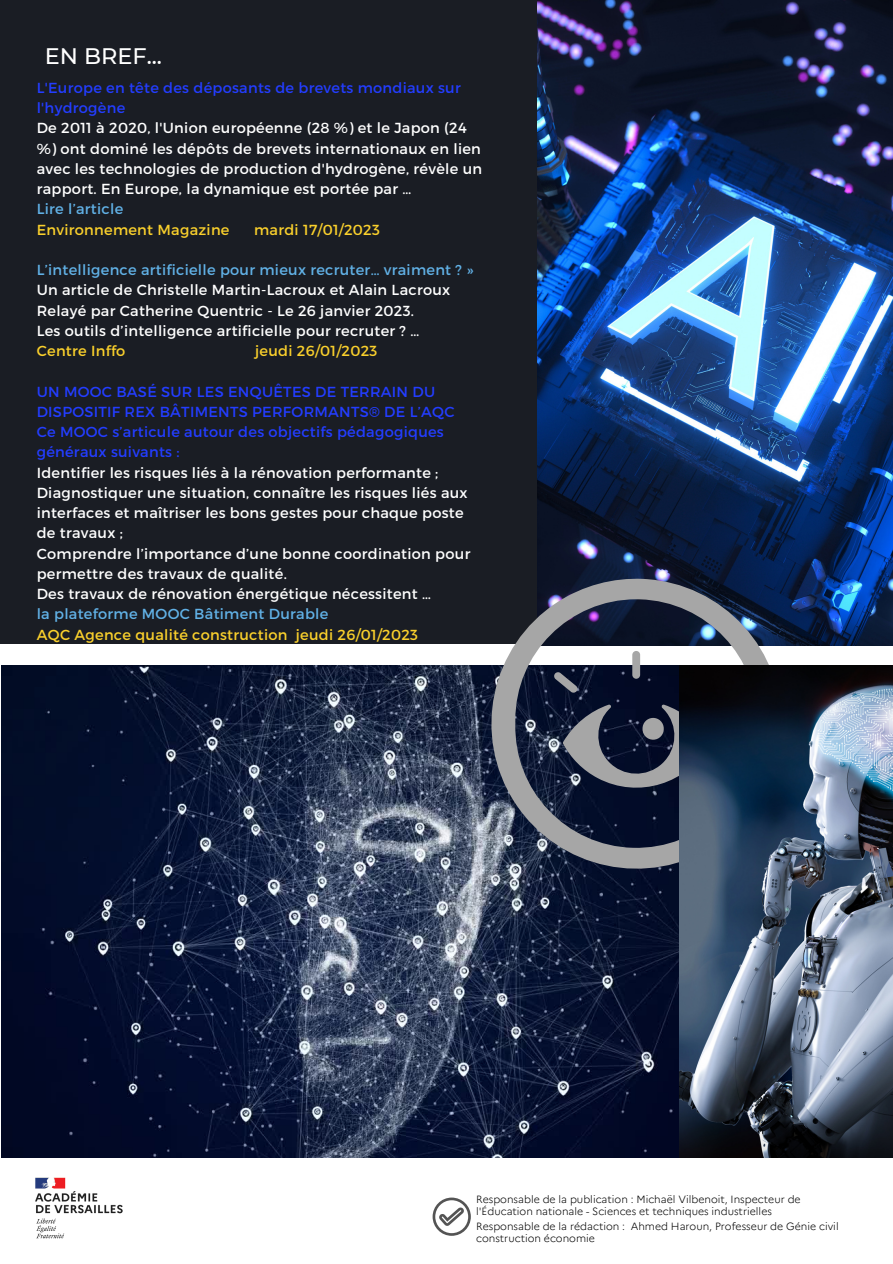
<style>
.page{position:relative;width:893px;height:1264px;background:#fff}
.page>*{position:absolute;margin:0;border:0;box-sizing:border-box;transform-origin:0 0}
.t1{font:500 22.35px "Montserrat";color:#fff}
.t2{font:14.55px/20.2px "Montserrat";letter-spacing:.02em;color:#fff}
.t3{font:14.55px/20.2px "Montserrat";letter-spacing:.02em;color:#233dff}
.t4{font:14.55px "Montserrat";letter-spacing:.02em;color:#fad02c}
.t5{font:14.55px "Montserrat";letter-spacing:.02em;color:#61b1e6}
.t6{font:300 10.5px/11.7px "Marianne";color:#000}
</style>
<div class="page">
<div style="left:0;top:0;width:537px;height:643px;background:#1a1d24"></div>
<img style="left:537px;top:0;width:355px;height:577px">
<svg style="left:432px;top:1197px;width:39px;height:38px"></svg>
<img style="left:35px;top:1177px;width:88px;height:62px">
<img style="left:1px;top:665px;width:891px;height:492px">
<svg style="left:471px;top:577px;width:421px;height:441px;background:#445166"></svg>
<svg style="left:562px;top:704px;width:147px;height:95px;background:#384053"></svg>
<div style="left:632px;top:651px;width:8px;height:27px;background:#a6a6a6;border-radius:4px"></div>
<svg style="left:553px;top:671px;width:24px;height:22px"></svg>
<svg style="left:695px;top:671px;width:23px;height:22px"></svg>
<h1 class="t1" style="left:45px;top:42px;width:118px">EN BREF...</h1>
<p class="t3" style="left:37px;top:77px;width:425px">L'Europe en tête des déposants de brevets mondiaux sur l'hydrogène</p>
<p class="t2" style="left:37px;top:117px;width:447px">De 2011 à 2020, l'Union européenne (28 %) et le Japon (24 %) ont dominé les dépôts de brevets internationaux en lien avec les technologies de production d'hydrogène, révèle un rapport. En Europe, la dynamique est portée par …</p>
<p class="t5" style="left:37px;top:200px;width:88px">Lire l’article</p>
<p class="t4" style="left:37px;top:220px;width:194px">Environnement Magazine</p>
<p class="t4" style="left:254px;top:220px;width:127px">mardi 17/01/2023</p>
<p class="t5" style="left:37px;top:260px;width:438px">L’intelligence artificielle pour mieux recruter… vraiment ? »</p>
<p class="t2" style="left:37px;top:279px;width:415px">Un article de Christelle Martin-Lacroux et Alain Lacroux<br>Relayé par Catherine Quentric - Le 26 janvier 2023.<br>Les outils d’intelligence artificielle pour recruter ? …</p>
<p class="t4" style="left:37px;top:341px;width:90px">Centre Inffo</p>
<p class="t4" style="left:255px;top:341px;width:124px">jeudi 26/01/2023</p>
<p class="t3" style="left:37px;top:380px;width:419px">UN MOOC BASÉ SUR LES ENQUÊTES DE TERRAIN DU DISPOSITIF REX BÂTIMENTS PERFORMANTS® DE L’AQC Ce MOOC s’articule autour des objectifs pédagogiques généraux suivants :</p>
<p class="t2" style="left:37px;top:461px;width:435px">Identifier les risques liés à la rénovation performante ; Diagnostiquer une situation, connaître les risques liés aux interfaces et maîtriser les bons gestes pour chaque poste de travaux ;<br>Comprendre l’importance d’une bonne coordination pour permettre des travaux de qualité.<br>Des travaux de rénovation énergétique nécessitent …</p>
<p class="t5" style="left:37px;top:604px;width:293px">la plateforme MOOC Bâtiment Durable</p>
<p class="t4" style="left:37px;top:625px;width:383px">AQC Agence qualité construction jeudi 26/01/2023</p>
<p class="t6" style="left:476px;top:1193px;width:326px">Responsable de la publication : Michaël Vilbenoit, Inspecteur de l'Éducation nationale - Sciences et techniques industrielles</p>
<p class="t6" style="left:476px;top:1220px;width:364px">Responsable de la rédaction : Ahmed Haroun, Professeur de Génie civil construction économie</p>
</div>
